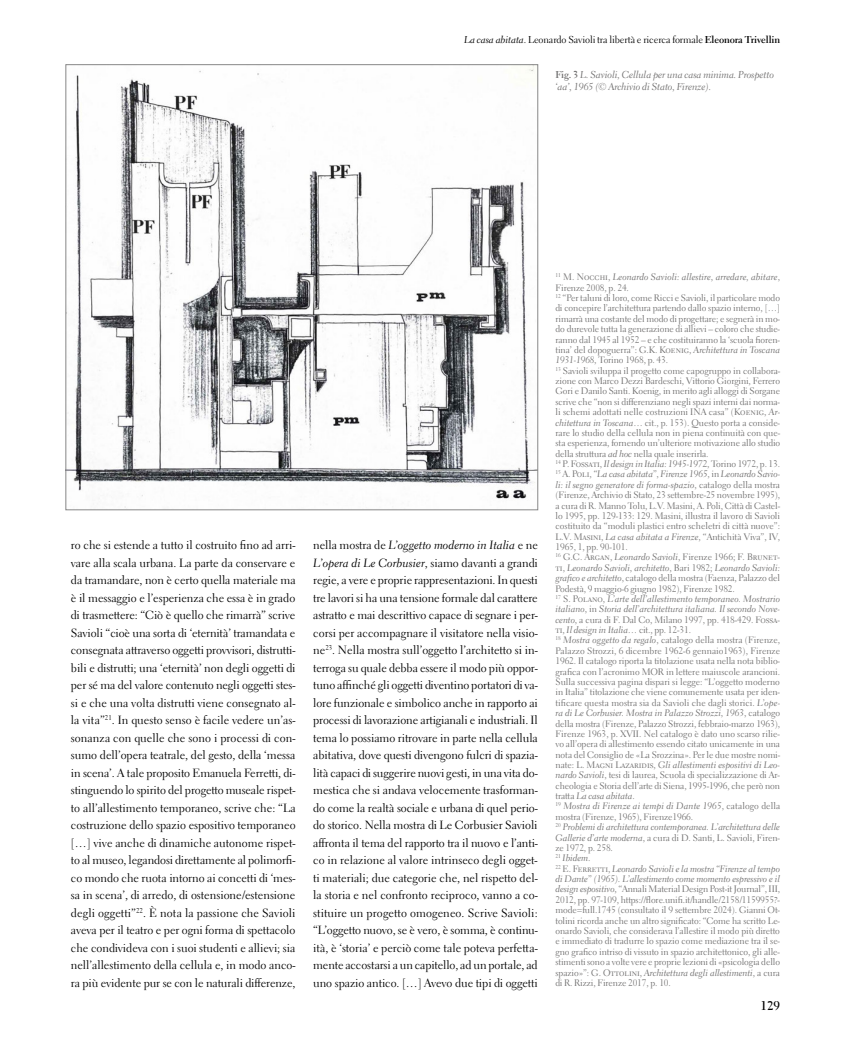
<style>
.page{position:relative;width:851px;height:1063px;background:#fff}
.page>*{position:absolute;margin:0;border:0;box-sizing:border-box;transform-origin:0 0}
.t1{font:700 12.5px "Electra LT Std";color:#000}
.t2{font:11.88px/17.5px "Electra LT Std";letter-spacing:-.005em;color:#000;text-align:justify}
.t3{font:11.88px/17.5px "Electra LT Std Cursive";letter-spacing:-.005em;color:#000}
.t4{font:10px/12px "Electra LT Std Cursive";letter-spacing:-.01em;color:#706f6f}
.t5{font:10px "Electra LT Std";letter-spacing:-.01em;color:#000}
.t6{font:9.38px/10.4px "Electra LT Std";letter-spacing:-.01em;color:#706f6f}
.t7{font:9.38px/10.4px "Electra LT Std Cursive";letter-spacing:-.005em;color:#706f6f}
.s1{font-family:"Electra LT Std Cursive"}
.s2{font-weight:700}
.s3{font-family:"Electra LT Std";font-weight:700}
.s4{font-family:"Electra LT Std"}
</style>
<div class="page">
<img style="left:68px;top:67px;width:467px;height:441px">
<p class="t5" style="left:464px;top:33px;width:317px"><span class="s1">La casa abitata</span>. Leonardo Savioli tra libertà e ricerca formale <span class="s2">Eleonora Trivellin</span></p>
<p class="t4" style="left:555px;top:69px;width:220px"><span class="s3">Fig. 3</span> L. Savioli, Cellula per una casa minima. Prospetto ‘aa’, 1965 (© Archivio di Stato, Firenze).</p>
<p class="t2" style="left:71px;top:536px;width:226px">ro che si estende a tutto il costruito fino ad arri&shy;vare alla scala urbana. La parte da conservare e da tramandare, non è certo quella materiale ma è il messaggio e l’esperienza che essa è in grado di trasmettere: “Ciò è quello che rimarrà” scrive Savioli “cioè una sorta di ‘eternità’ tramandata e consegnata attraverso oggetti provvisori, distrutti&shy;bili e distrutti; una ‘eternità’ non degli oggetti di per sé ma del valore contenuto negli oggetti stes&shy;si e che una volta distrutti viene consegnato al&shy;la vita”<sup>21</sup>. In questo senso è facile vedere un’as&shy;sonanza con quelle che sono i processi di con&shy;sumo dell’opera teatrale, del gesto, della ‘messa in scena’. A tale proposito Emanuela Ferretti, di&shy;stinguendo lo spirito del progetto museale rispet&shy;to all’allestimento temporaneo, scrive che: “La costruzione dello spazio espositivo temporaneo […] vive anche di dinamiche autonome rispet&shy;to al museo, legandosi direttamente al polimorfi&shy;co mondo che ruota intorno ai concetti di ‘mes&shy;sa in scena’, di arredo, di ostensione/estensione degli oggetti”<sup>22</sup>. È nota la passione che Savioli aveva per il teatro e per ogni forma di spettacolo che condivideva con i suoi studenti e allievi; sia nell’allestimento della cellula e, in modo anco&shy;ra più evidente pur se con le naturali differenze,</p>
<p class="t3" style="left:313px;top:536px;width:226px"><span class="s4">nella mostra de</span> L’oggetto moderno in Italia <span class="s4">e ne<br></span>L’opera di Le Corbusier<span class="s4">, siamo davanti a grandi</span></p>
<p class="t2" style="left:313px;top:571px;width:226px">regie, a vere e proprie rappresentazioni. In questi tre lavori si ha una tensione formale dal carattere astratto e mai descrittivo capace di segnare i per&shy;corsi per accompagnare il visitatore nella visio&shy;ne<sup>23</sup>. Nella mostra sull’oggetto l’architetto si in&shy;terroga su quale debba essere il modo più oppor&shy;tuno affinché gli oggetti diventino portatori di va&shy;lore funzionale e simbolico anche in rapporto ai processi di lavorazione artigianali e industriali. Il tema lo possiamo ritrovare in parte nella cellula abitativa, dove questi divengono fulcri di spazia&shy;lità capaci di suggerire nuovi gesti, in una vita do&shy;mestica che si andava velocemente trasforman&shy;do come la realtà sociale e urbana di quel perio&shy;do storico. Nella mostra di Le Corbusier Savioli affronta il tema del rapporto tra il nuovo e l’anti&shy;co in relazione al valore intrinseco degli ogget&shy;ti materiali; due categorie che, nel rispetto del&shy;la storia e nel confronto reciproco, vanno a co&shy;stituire un progetto omogeneo. Scrive Savioli: “L’oggetto nuovo, se è vero, è somma, è continu&shy;ità, è ‘storia’ e perciò come tale poteva perfetta&shy;mente accostarsi a un capitello, ad un portale, ad uno spazio antico. […] Avevo due tipi di oggetti</p>
<p class="t7" style="left:555px;top:272px;width:226px"><sup>11</sup> <span class="s4">M. Nocchi,</span> Leonardo Savioli: allestire, arredare, abitare<span class="s4">,</span></p>
<p class="t6" style="left:555px;top:282px;width:226px">Firenze 2008, p. 24.<br><sup>12</sup> “Per taluni di loro, come Ricci e Savioli, il particolare modo di concepire l’architettura partendo dallo spazio interno, […] rimarrà una costante del modo di progettare; e segnerà in mo&shy;do durevole tutta la generazione di allievi – coloro che studie&shy;ranno dal 1945 al 1952 – e che costituiranno la ‘scuola fioren&shy;tina’ del dopoguerra”: G.K. Koenig, <span class="s1">Architettura in Toscana 1931-1968,</span> Torino 1968, p. 43.<br><sup>13</sup> Savioli sviluppa il progetto come capogruppo in collabora&shy;zione con Marco Dezzi Bardeschi, Vittorio Giorgini, Ferrero Gori e Danilo Santi. Koenig, in merito agli alloggi di Sorgane scrive che “non si differenziano negli spazi interni dai norma&shy;li schemi adottati nelle costruzioni INA casa” (Koenig, <span class="s1">Ar&shy;chitettura in Toscana</span>… cit., p. 153). Questo porta a conside&shy;rare lo studio della cellula non in piena continuità con que&shy;sta esperienza, fornendo un’ulteriore motivazione allo studio della struttura <span class="s1">ad hoc</span> nella quale inserirla.<br><sup>14</sup> P. Fossati, <span class="s1">Il design in Italia: 1945-1972</span>, Torino 1972, p. 13.</p>
<p class="t7" style="left:555px;top:469px;width:226px"><sup>15</sup> <span class="s4">A. Poli,</span> “La casa abitata”, Firenze 1965<span class="s4">, in</span> Leonardo Savio&shy;li: il segno generatore di forma-spazio<span class="s4">, catalogo della mostra</span></p>
<p class="t6" style="left:555px;top:490px;width:226px">(Firenze, Archivio di Stato, 23 settembre-25 novembre 1995), a cura di R. Manno Tolu, L.V. Masini, A. Poli, Città di Castel&shy;lo 1995, pp. 129-133: 129. Masini, illustra il lavoro di Savioli costituito da “moduli plastici entro scheletri di città nuove”:<br>L.V. Masini, <span class="s1">La casa abitata a Firenze</span>, “Antichità Viva”, IV, 1965, 1, pp. 90-101.<br><sup>16</sup> G.C. Argan, <span class="s1">Leonardo Savioli</span>, Firenze 1966; F. Brunet-</p>
<p class="t7" style="left:555px;top:563px;width:226px"><span class="s4">ti,</span> Leonardo Savioli, architetto<span class="s4">, Bari 1982;</span> Leonardo Savioli:</p>
<p class="t6" style="left:555px;top:573px;width:226px"><span class="s1">grafico e architetto</span>, catalogo della mostra (Faenza, Palazzo del<br>Podestà, 9 maggio-6 giugno 1982), Firenze 1982.</p>
<p class="t7" style="left:555px;top:594px;width:226px"><sup>17</sup> <span class="s4">S. Polano,</span> L’arte dell’allestimento temporaneo. Mostrario italiano<span class="s4">, in</span> Storia dell’architettura italiana. Il secondo Nove-</p>
<p class="t6" style="left:555px;top:614px;width:226px"><span class="s1">cento</span>, a cura di F. Dal Co, Milano 1997, pp. 418-429. Fossa&shy;ti, <span class="s1">Il design in Italia</span>… cit., pp. 12-31.<br><sup>18</sup> <span class="s1">Mostra oggetto da regalo</span>, catalogo della mostra (Firenze, Palazzo Strozzi, 6 dicembre 1962-6 gennaio1963), Firenze 1962. Il catalogo riporta la titolazione usata nella nota biblio&shy;grafica con l’acronimo MOR in lettere maiuscole arancioni.<br>Sulla successiva pagina dispari si legge: “L’oggetto moderno in Italia” titolazione che viene comunemente usata per iden&shy;tificare questa mostra sia da Savioli che dagli storici. <span class="s1">L’ope-</span></p>
<p class="t7" style="left:555px;top:708px;width:226px">ra di Le Corbusier. Mostra in Palazzo Strozzi, 1963<span class="s4">, catalogo</span></p>
<p class="t6" style="left:555px;top:718px;width:226px;text-align:justify">della mostra (Firenze, Palazzo Strozzi, febbraio-marzo 1963), Firenze 1963, p. XVII. Nel catalogo è dato uno scarso rilie&shy;vo all’opera di allestimento essendo citato unicamente in una nota del Consiglio de «La Srozzina». Per le due mostre nomi-</p>
<p class="t7" style="left:555px;top:760px;width:226px"><span class="s4">nate: L. Magni Lazaridis,</span> Gli allestimenti espositivi di Leo-</p>
<p class="t6" style="left:555px;top:770px;width:226px"><span class="s1">nardo Savioli</span>, tesi di laurea, Scuola di specializzazione di Ar&shy;cheologia e Storia dell’arte di Siena, 1995-1996, che però non</p>
<p class="t7" style="left:555px;top:791px;width:226px"><span class="s4">tratta</span> La casa abitata<span class="s4">.<br></span><sup>19</sup> Mostra di Firenze ai tempi di Dante 1965<span class="s4">, catalogo della</span></p>
<p class="t6" style="left:555px;top:811px;width:139px">mostra (Firenze, 1965), Firenze1966.</p>
<p class="t7" style="left:555px;top:822px;width:226px"><sup>20</sup> Problemi di architettura contemporanea. L’architettura delle</p>
<p class="t6" style="left:555px;top:832px;width:226px"><span class="s1">Gallerie d’arte moderna</span>, a cura di D. Santi, L. Savioli, Firen&shy;ze 1972, p. 258.</p>
<p class="t7" style="left:555px;top:853px;width:226px"><sup>21</sup> Ibidem<span class="s4">.<br></span><sup>22</sup> <span class="s4">E. Ferretti,</span> Leonardo Savioli e la mostra “Firenze al tempo di Dante” (1965). L’allestimento come momento espressivo e il</p>
<p class="t6" style="left:555px;top:884px;width:226px;text-align:justify"><span class="s1">design espositivo</span>, “Annali Material Design Post-it Journal”, III, 2012, pp. 97-109, https://flore.unifi.it/handle/2158/1159955?- mode=full.1745 (consultato il 9 settembre 2024). Gianni Ot&shy;tolini ricorda anche un altro significato: “Come ha scritto Le&shy;onardo Savioli, che considerava l’allestire il modo più diretto e immediato di tradurre lo spazio come mediazione tra il se&shy;gno grafico intriso di vissuto in spazio architettonico, gli alle&shy;stimenti sono a volte vere e proprie lezioni di «psicologia dello</p>
<p class="t7" style="left:555px;top:967px;width:226px"><span class="s4">spazio»”: G. Ottolini,</span> Architettura degli allestimenti<span class="s4">, a cura</span></p>
<p class="t6" style="left:555px;top:978px;width:117px">di R. Rizzi, Firenze 2017, p. 10.</p>
<h1 class="t1" style="left:760px;top:998px;width:21px">129</h1>
</div>
